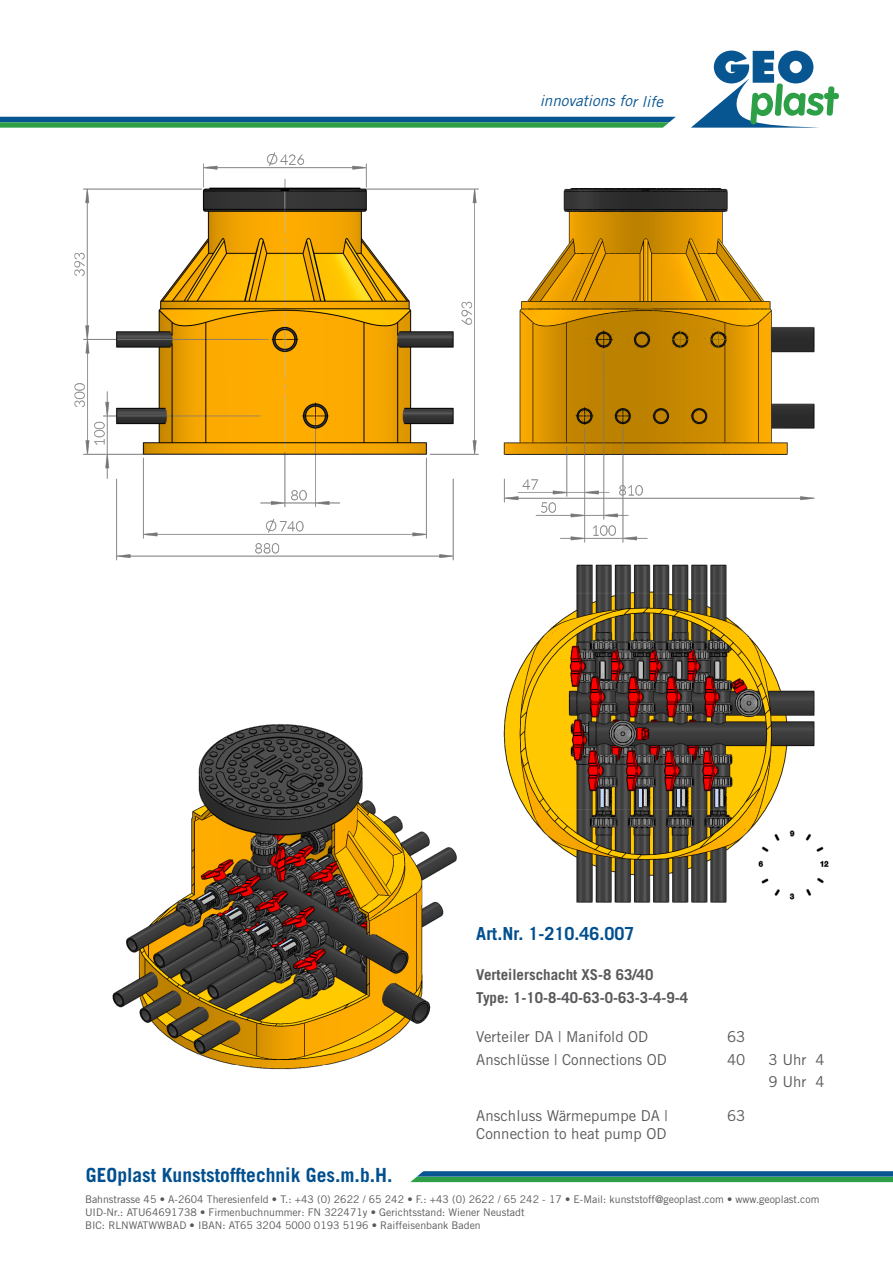
<style>
.page{position:relative;width:893px;height:1263px;background:#fff}
.page>*{position:absolute;margin:0;border:0;box-sizing:border-box;transform-origin:0 0}
.t1{font:700 19.5px "Trade Gothic LT Std";color:#004f8f}
.t2{font:700 18px "Trade Gothic LT Std";color:#004f8f}
.t3{font:italic 15.15px "Trade Gothic LT Std";color:#075692}
.t4{font:15px/22.8px "Trade Gothic LT Std";color:#57585a}
.t5{font:700 15px/22.8px "Trade Gothic LT Std";color:#57585a}
.t6{font:10.5px/12.6px "Trade Gothic LT Std";color:#57585a}
</style>
<div class="page">
<svg style="left:713px;top:51px;width:101px;height:23px"></svg>
<svg style="left:0;top:117px;width:46px;height:11px"></svg>
<svg style="left:410px;top:1171px;width:483px;height:12px;background:#368b7f"></svg>
<img style="left:46px;top:74px;width:793px;height:996px">
<div style="left:435px;top:921px;width:458px;height:240px;background:#fff"></div>
<h3 class="t3" style="left:540px;top:92px;width:125px">innovations for life</h3>
<h1 class="t1" style="left:86px;top:1163px;width:308px">GEOplast Kunststofftechnik Ges.m.b.H.</h1>
<h2 class="t2" style="left:476px;top:923px;width:160px">Art.Nr. 1-210.46.007</h2>
<h3 class="t5" style="left:476px;top:963px;width:213px">Verteilerschacht XS-8 63/40<br>Type: 1-10-8-40-63-0-63-3-4-9-4</h3>
<h3 class="t4" style="left:476px;top:1025px;width:173px">Verteiler DA | Manifold OD</h3>
<h3 class="t4" style="left:727px;top:1025px;width:20px">63</h3>
<h3 class="t4" style="left:476px;top:1047px;width:192px">Anschlüsse | Connections OD</h3>
<h3 class="t4" style="left:727px;top:1047px;width:20px">40</h3>
<h3 class="t4" style="left:769px;top:1047px;width:58px">3 Uhr 4<br>9 Uhr 4</h3>
<h3 class="t4" style="left:476px;top:1107px;width:193px;line-height:18px">Anschluss Wärmepumpe DA |<br>Connection to heat pump OD</h3>
<h3 class="t4" style="left:727px;top:1104px;width:20px">63</h3>
<p class="t6" style="left:85px;top:1193px;width:736px">Bahnstrasse 45 • A-2604 Theresienfeld • T.: +43 (0) 2622 / 65 242 • F.: +43 (0) 2622 / 65 242 - 17 • E-Mail: kunststoff@geoplast.com • www.geoplast.com<br>UID-Nr.: ATU64691738 • Firmenbuchnummer: FN 322471y • Gerichtsstand: Wiener Neustadt<br>BIC: RLNWATWWBAD • IBAN: AT65 3204 5000 0193 5196 • Raiffeisenbank Baden</p>
</div>
